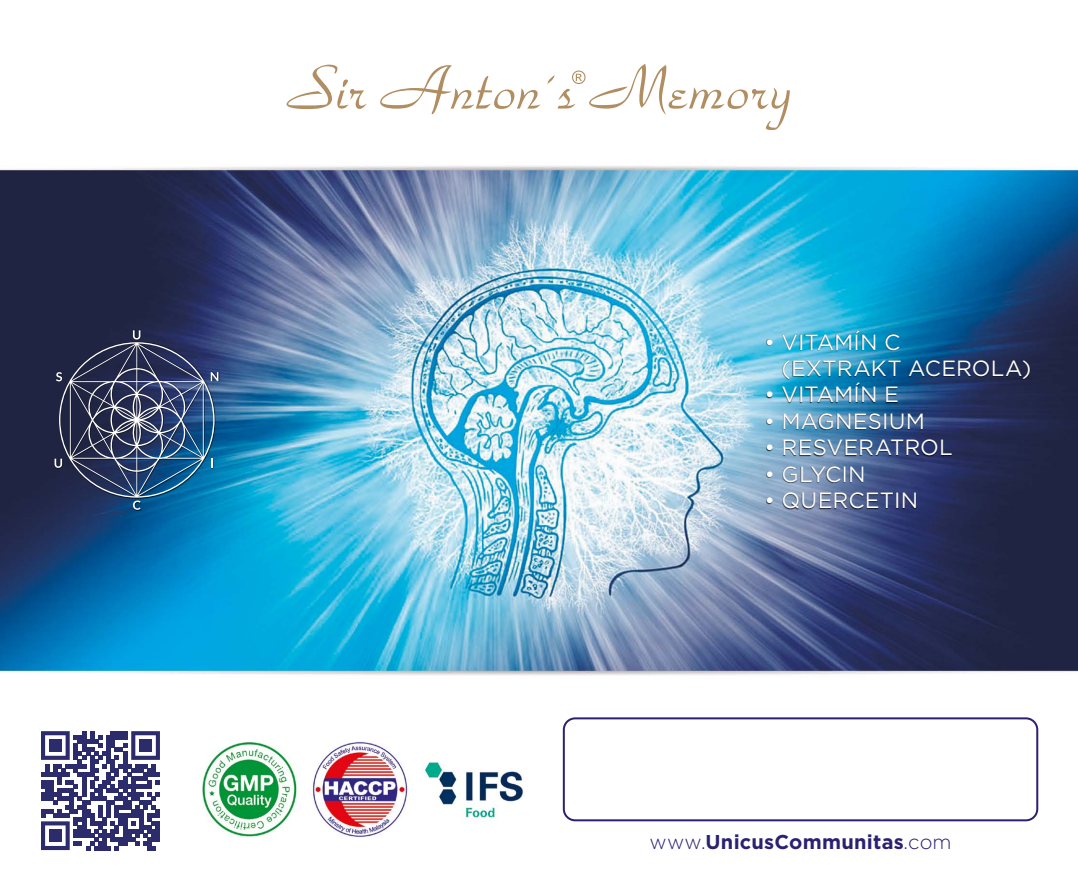
<style>
.page{position:relative;width:1078px;height:879px;background:#fff}
.page>*{position:absolute;margin:0;border:0;box-sizing:border-box;transform-origin:0 0}
.t1{font:65.2px "Park Avenue ITALIC";letter-spacing:.005em;color:#b18e61}
.t2{font:22px/26.4px "Gotham";letter-spacing:.01em;color:#fff}
.t3{font:700 20px "Gotham";letter-spacing:.01em;color:#2b2171}
.s1{font-weight:300}
</style>
<div class="page">
<img style="left:202px;top:742px;width:322px;height:96px">
<img style="left:0;top:75px;width:1077px;height:600px">
<div style="left:766px;top:330px;width:264px;height:180px;background:#000;opacity:.75"></div>
<div style="left:562px;top:717px;width:475px;height:104px;border:2px solid #2b2171;border-radius:11px"></div>
<svg style="left:55px;top:330px;width:163px;height:180px"></svg>
<svg style="left:39px;top:729px;width:121px;height:121px"></svg>
<div style="left:49px;top:829px;width:12px;height:13px;background:#2c2b6c"></div>
<svg style="left:572px;top:70px;width:13px;height:14px"></svg>
<h1 class="t1" style="left:286px;top:51px;width:506px">Sir Anton´s Memory</h1>
<p class="t2" style="left:781px;top:328px;width:251px;text-indent:-17px">• VITAMÍN C<br>(EXTRAKT ACEROLA)</p>
<p class="t2" style="left:764px;top:381px;width:136px">• VITAMÍN E</p>
<p class="t2" style="left:764px;top:407px;width:162px">• MAGNESIUM</p>
<p class="t2" style="left:764px;top:434px;width:190px">• RESVERATROL</p>
<p class="t2" style="left:764px;top:460px;width:103px">• GLYCIN</p>
<p class="t2" style="left:764px;top:487px;width:155px">• QUERCETIN</p>
<p class="t3" style="left:649px;top:828px;width:304px"><span class="s1">www.</span>UnicusCommunitas<span class="s1">.com</span></p>
</div>
